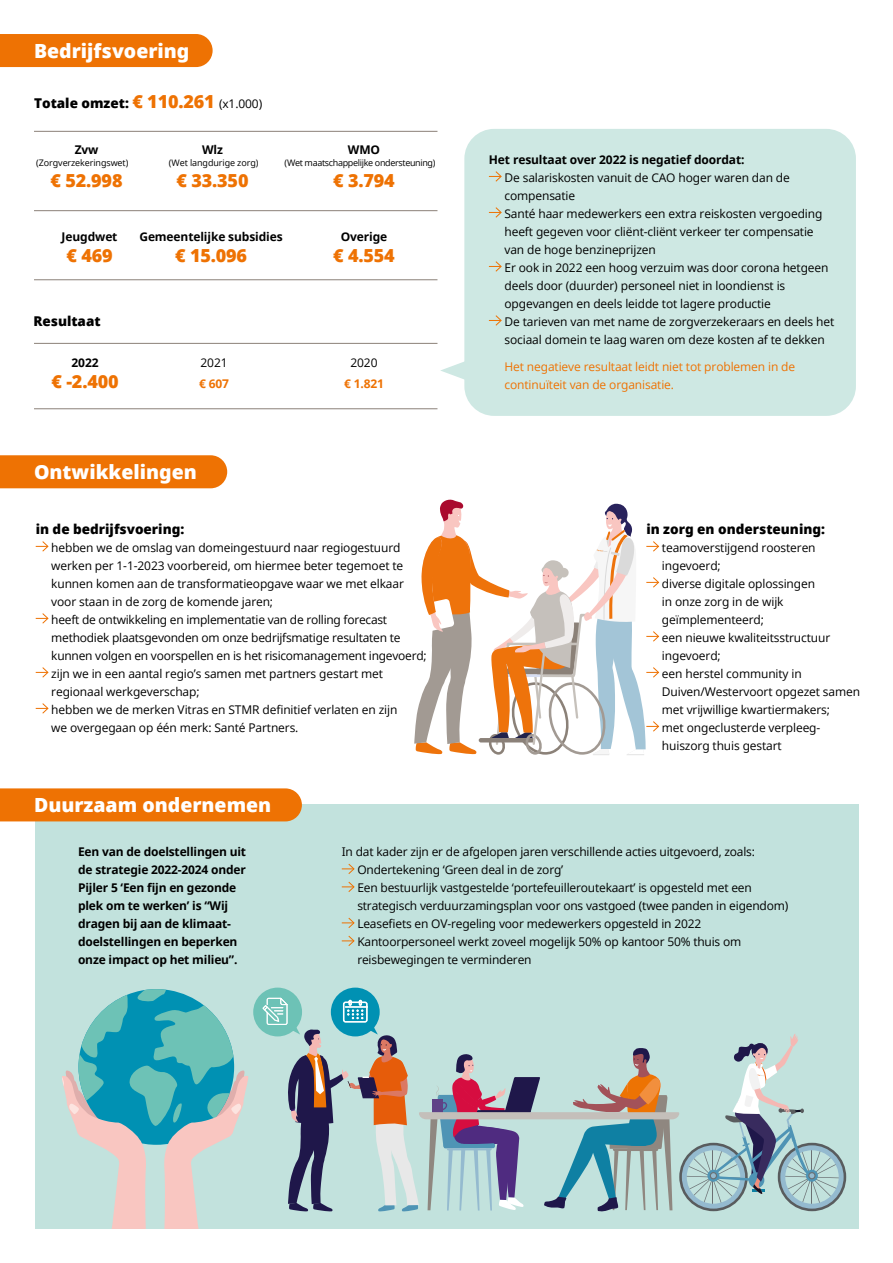
<style>
.page{position:relative;width:893px;height:1263px;background:#fff}
.page>*{position:absolute;margin:0;border:0;box-sizing:border-box;transform-origin:0 0}
.t1{font:800 19.5px "Open Sans";color:#fff}
.t2{font:800 18px "Open Sans";letter-spacing:-.01em;color:#ee7203}
.t3{font:800 13.5px "Open Sans";color:#000}
.t4{font:12px/18px "Open Sans";letter-spacing:-.01em;color:#000}
.t5{font:700 12px/18px "Open Sans";letter-spacing:-.015em;color:#000}
.t6{font:12px/18px "Open Sans";letter-spacing:-.01em;color:#ee7203}
.t7{font:700 12px "Open Sans";letter-spacing:-.01em;color:#ee7203}
.t8{font:9px "Open Sans";letter-spacing:-.01em;color:#000}
.t9{font:9px "Open Sans";letter-spacing:-.035em;color:#000}
.s1{font-size:18px;color:#ee7203}
.s2{font-weight:400;font-size:12px}
</style>
<div class="page">
<div style="left:464px;top:129px;width:392px;height:287px;background:#cee8e3;border-radius:30px"></div>
<svg style="left:440px;top:359px;width:25px;height:23px"></svg>
<div style="left:36px;top:805px;width:823px;height:424px;background:#c2e2dd"></div>
<div style="left:0;top:34px;width:213px;height:33px;background:#ee7203"></div>
<div style="left:0;top:455px;width:227px;height:33px;background:#ee7203"></div>
<div style="left:0;top:788px;width:302px;height:33px;background:#ee7203"></div>
<hr style="left:34px;top:131px;width:403px;height:1px;background:#8b8178">
<hr style="left:34px;top:279px;width:403px;height:1px;background:#8b8178">
<hr style="left:34px;top:343px;width:403px;height:1px;background:#8b8178">
<hr style="left:34px;top:408px;width:403px;height:1px;background:#8b8178">
<hr style="left:34px;top:210px;width:403px;height:1px;background:#8b8178">
<svg style="left:62px;top:989px;width:186px;height:240px"></svg>
<svg style="left:489px;top:171px;width:13px;height:11px"></svg>
<svg style="left:489px;top:207px;width:13px;height:11px"></svg>
<svg style="left:489px;top:261px;width:13px;height:11px"></svg>
<svg style="left:489px;top:315px;width:13px;height:11px"></svg>
<svg style="left:36px;top:541px;width:13px;height:11px"></svg>
<svg style="left:36px;top:613px;width:13px;height:11px"></svg>
<svg style="left:36px;top:667px;width:13px;height:11px"></svg>
<svg style="left:36px;top:703px;width:13px;height:11px"></svg>
<svg style="left:414px;top:499px;width:246px;height:256px"></svg>
<svg style="left:342px;top:863px;width:13px;height:11px"></svg>
<svg style="left:342px;top:881px;width:13px;height:11px"></svg>
<svg style="left:342px;top:917px;width:13px;height:11px"></svg>
<svg style="left:342px;top:935px;width:13px;height:11px"></svg>
<div style="left:331px;top:987px;width:49px;height:49px;background:#0091b3;border-radius:50%"></div>
<div style="left:253px;top:987px;width:49px;height:49px;background:#6dc2b6;border-radius:50%"></div>
<svg style="left:262px;top:997px;width:584px;height:215px"></svg>
<h1 class="t1" style="left:34px;top:36px;width:157px">Bedrijfsvoering</h1>
<p class="t3" style="left:34px;top:93px;width:230px">Totale omzet: <span class="s1">€ 110.261</span> <span class="s2">(x1.000)</span></p>
<p class="t5" style="left:75px;top:141px;width:25px">Zvw</p>
<p class="t5" style="left:202px;top:141px;width:22px">Wlz</p>
<p class="t5" style="left:348px;top:141px;width:34px">WMO</p>
<p class="t8" style="left:36px;top:157px;width:94px">(Zorgverzekeringswet)</p>
<p class="t8" style="left:169px;top:157px;width:91px">(Wet langdurige zorg)</p>
<p class="t9" style="left:285px;top:157px;width:152px">(Wet maatschappelijke ondersteuning)</p>
<h2 class="t2" style="left:51px;top:167px;width:73px">€ 52.998</h2>
<h2 class="t2" style="left:177px;top:167px;width:73px">€ 33.350</h2>
<h2 class="t2" style="left:333px;top:167px;width:63px">€ 3.794</h2>
<p class="t5" style="left:62px;top:227px;width:57px">Jeugdwet</p>
<p class="t5" style="left:139px;top:227px;width:145px">Gemeentelijke subsidies</p>
<p class="t5" style="left:341px;top:227px;width:48px">Overige</p>
<h2 class="t2" style="left:67px;top:242px;width:48px">€ 469</h2>
<h2 class="t2" style="left:175px;top:242px;width:73px">€ 15.096</h2>
<h2 class="t2" style="left:333px;top:242px;width:63px">€ 4.554</h2>
<p class="t3" style="left:33px;top:311px;width:69px">Resultaat</p>
<p class="t5" style="left:72px;top:353px;width:29px">2022</p>
<p class="t4" style="left:201px;top:353px;width:29px">2021</p>
<p class="t4" style="left:350px;top:353px;width:29px">2020</p>
<h2 class="t2" style="left:52px;top:367px;width:69px">€ -2.400</h2>
<p class="t7" style="left:199px;top:375px;width:32px">€ 607</p>
<p class="t7" style="left:344px;top:375px;width:42px">€ 1.821</p>
<h1 class="t1" style="left:34px;top:457px;width:164px">Ontwikkelingen</h1>
<p class="t3" style="left:36px;top:518px;width:150px">in de bedrijfsvoering:</p>
<p class="t4" style="left:51px;top:538px;width:377px">hebben we de omslag van domeingestuurd naar regiogestuurd werken per 1-1-2023 voorbereid, om hiermee beter tegemoet te kunnen komen aan de transformatieopgave waar we met elkaar voor staan in de zorg de komende jaren;<br>heeft de ontwikkeling en implementatie van de rolling forecast methodiek plaatsgevonden om onze bedrijfsmatige resultaten te kunnen volgen en voorspellen en is het risicomanagement ingevoerd; zijn we in een aantal regio’s samen met partners gestart met regionaal werkgeverschap;<br>hebben we de merken Vitras en STMR definitief verlaten en zijn<br>we overgegaan op één merk: Santé Partners.</p>
<h1 class="t1" style="left:34px;top:790px;width:239px">Duurzaam ondernemen</h1>
<p class="t5" style="left:489px;top:150px;width:257px">Het resultaat over 2022 is negatief doordat:</p>
<p class="t4" style="left:504px;top:168px;width:331px">De salariskosten vanuit de CAO hoger waren dan de compensatie<br>Santé haar medewerkers een extra reiskosten vergoeding heeft gegeven voor cliënt-cliënt verkeer ter compensatie van de hoge benzineprijzen<br>Er ook in 2022 een hoog verzuim was door corona hetgeen deels door (duurder) personeel niet in loondienst is opgevangen en deels leidde tot lagere productie<br>De tarieven van met name de zorgverzekeraars en deels het sociaal domein te laag waren om deze kosten af te dekken</p>
<p class="t6" style="left:504px;top:357px;width:292px">Het negatieve resultaat leidt niet tot problemen in de continuïteit van de organisatie.</p>
<p class="t3" style="left:646px;top:518px;width:180px">in zorg en ondersteuning:</p>
<p class="t4" style="left:662px;top:538px;width:200px">teamoverstijgend roosteren ingevoerd;<br>diverse digitale oplossingen<br>in onze zorg in de wijk geïmplementeerd;<br>een nieuwe kwaliteitsstructuur ingevoerd;<br>een herstel community in<br>Duiven/Westervoort opgezet samen met vrijwillige kwartiermakers;<br>met ongeclusterde verpleeg&shy;huiszorg thuis gestart</p>
<p class="t5" style="left:78px;top:842px;width:170px">Een van de doelstellingen uit de strategie 2022-2024 onder<br>Pijler 5 ‘Een fijn en gezonde plek om te werken’ is “Wij dragen bij aan de klimaat&shy;doelstellingen en beperken onze impact op het milieu”.</p>
<p class="t4" style="left:357px;top:842px;width:432px;text-indent:-16px">In dat kader zijn er de afgelopen jaren verschillende acties uitgevoerd, zoals:<br>Ondertekening ‘Green deal in de zorg’<br>Een bestuurlijk vastgestelde ‘portefeuilleroutekaart’ is opgesteld met een strategisch verduurzamingsplan voor ons vastgoed (twee panden in eigendom)<br>Leasefiets en OV-regeling voor medewerkers opgesteld in 2022<br>Kantoorpersoneel werkt zoveel mogelijk 50% op kantoor 50% thuis om reisbewegingen te verminderen</p>
</div>
